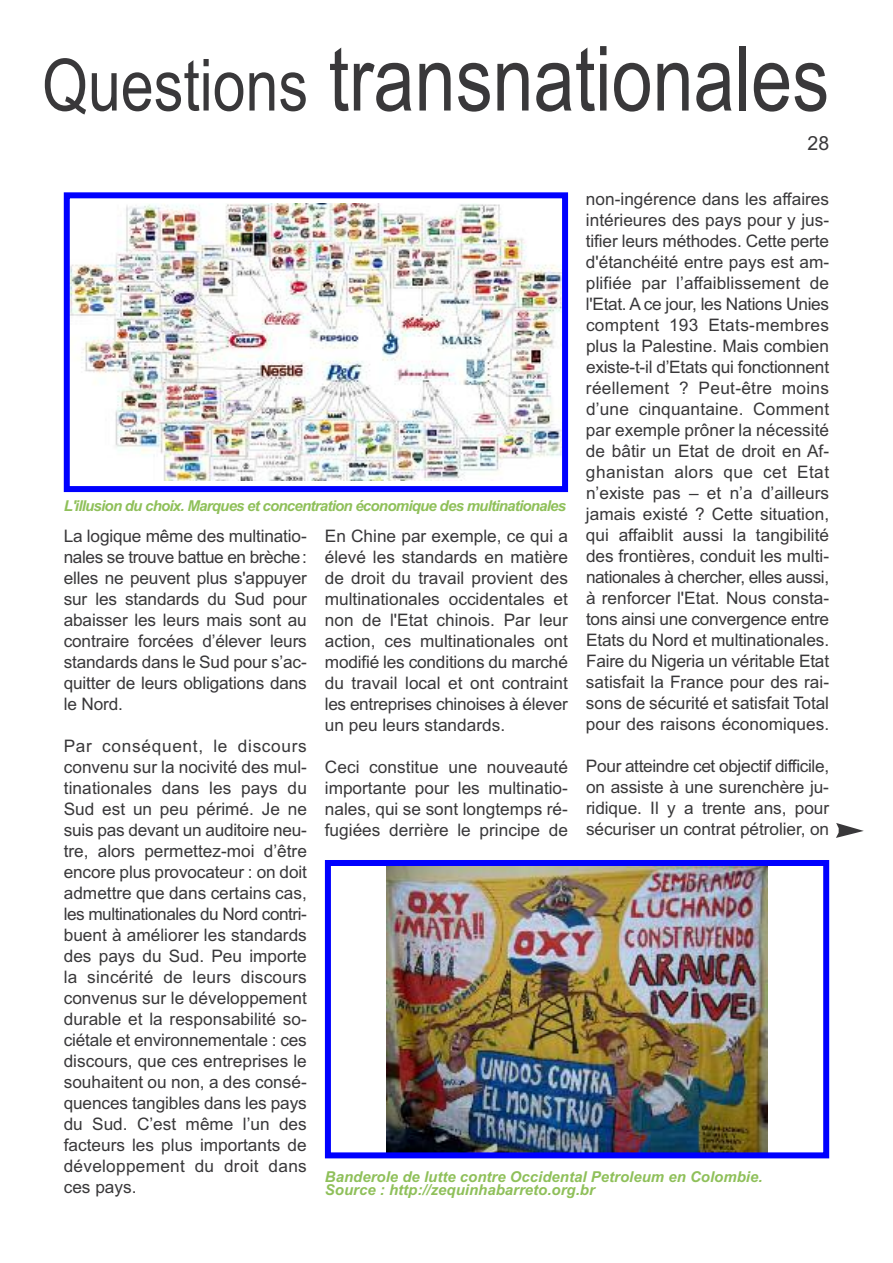
<style>
.page{position:relative;width:893px;height:1263px;background:#fff}
.page>*{position:absolute;margin:0;border:0;box-sizing:border-box;transform-origin:0 0}
.t1{font:90px "Arial Narrow";color:#39383a}
.t2{font:19.5px "Arial";color:#39383a}
.t3{font:17.25px/21px "Arial";letter-spacing:-.005em;color:#39383a;text-align:justify}
.t4{font:italic 700 15px/13.5px "Arial";color:#8fc05a}
.t5{font:italic 700 15px "Arial";letter-spacing:-.05em;color:#8fc05a}
.s1{font-size:72px}
</style>
<div class="page">
<svg style="left:836px;top:823px;width:28px;height:15px"></svg>
<img style="left:71px;top:204px;width:490px;height:277px">
<div style="left:64px;top:192px;width:504px;height:300px;border:6px solid #00f"></div>
<img style="left:386px;top:867px;width:382px;height:284px">
<div style="left:325px;top:860px;width:504px;height:298px;border:6px solid #00f"></div>
<h1 class="t1" style="left:42px;top:27px;width:788px"><span class="s1">Questions</span> transnationales</h1>
<p class="t2" style="left:807px;top:132px;width:23px">28</p>
<p class="t3" style="left:586px;top:188px;width:245px">non-ingérence dans les affaires intérieures des pays pour y jus&shy;tifier leurs méthodes. Cette perte d'étanchéité entre pays est am&shy;plifiée par l’affaiblissement de l'Etat. A ce jour, les Nations Unies comptent 193 Etats-membres plus la Palestine. Mais combien existe-t-il d’Etats qui fonctionnent réellement ? Peut-être moins d’une cinquantaine. Comment par exemple prôner la nécessité de bâtir un Etat de droit en Af&shy;ghanistan alors que cet Etat n’existe pas – et n’a d’ailleurs jamais existé ? Cette situation, qui affaiblit aussi la tangibilité des frontières, conduit les multi&shy;nationales à chercher, elles aussi, à renforcer l'Etat. Nous consta&shy;tons ainsi une convergence entre Etats du Nord et multinationales.<br>Faire du Nigeria un véritable Etat satisfait la France pour des rai&shy;sons de sécurité et satisfait Total pour des raisons économiques.</p>
<p class="t3" style="left:586px;top:755px;width:245px">Pour atteindre cet objectif difficile, on assiste à une surenchère ju&shy;ridique. Il y a trente ans, pour sécuriser un contrat pétrolier, on</p>
<p class="t5" style="left:64px;top:497px;width:504px">L'illusion du choix. Marques et concentration économique des multinationales</p>
<p class="t3" style="left:325px;top:526px;width:245px">En Chine par exemple, ce qui a élevé les standards en matière de droit du travail provient des multinationales occidentales et non de l'Etat chinois. Par leur action, ces multinationales ont modifié les conditions du marché du travail local et ont contraint les entreprises chinoises à élever un peu leurs standards.</p>
<p class="t3" style="left:325px;top:757px;width:245px">Ceci constitue une nouveauté importante pour les multinatio&shy;nales, qui se sont longtemps ré&shy;fugiées derrière le principe de</p>
<p class="t3" style="left:64px;top:526px;width:245px">La logique même des multinatio&shy;nales se trouve battue en brèche: elles ne peuvent plus s'appuyer sur les standards du Sud pour abaisser les leurs mais sont au contraire forcées d’élever leurs standards dans le Sud pour s’ac&shy;quitter de leurs obligations dans le Nord.</p>
<p class="t3" style="left:64px;top:736px;width:245px">Par conséquent, le discours convenu sur la nocivité des mul&shy;tinationales dans les pays du Sud est un peu périmé. Je ne suis pas devant un auditoire neu&shy;tre, alors permettez-moi d’être encore plus provocateur : on doit admettre que dans certains cas, les multinationales du Nord contri&shy;buent à améliorer les standards des pays du Sud. Peu importe la sincérité de leurs discours convenus sur le développement durable et la responsabilité so&shy;ciétale et environnementale : ces discours, que ces entreprises le souhaitent ou non, a des consé&shy;quences tangibles dans les pays du Sud. C’est même l’un des facteurs les plus importants de développement du droit dans ces pays.</p>
<p class="t4" style="left:325px;top:1170px;width:439px">Banderole de lutte contre Occidental Petroleum en Colombie.<br>Source : http://zequinhabarreto.org.br</p>
</div>
